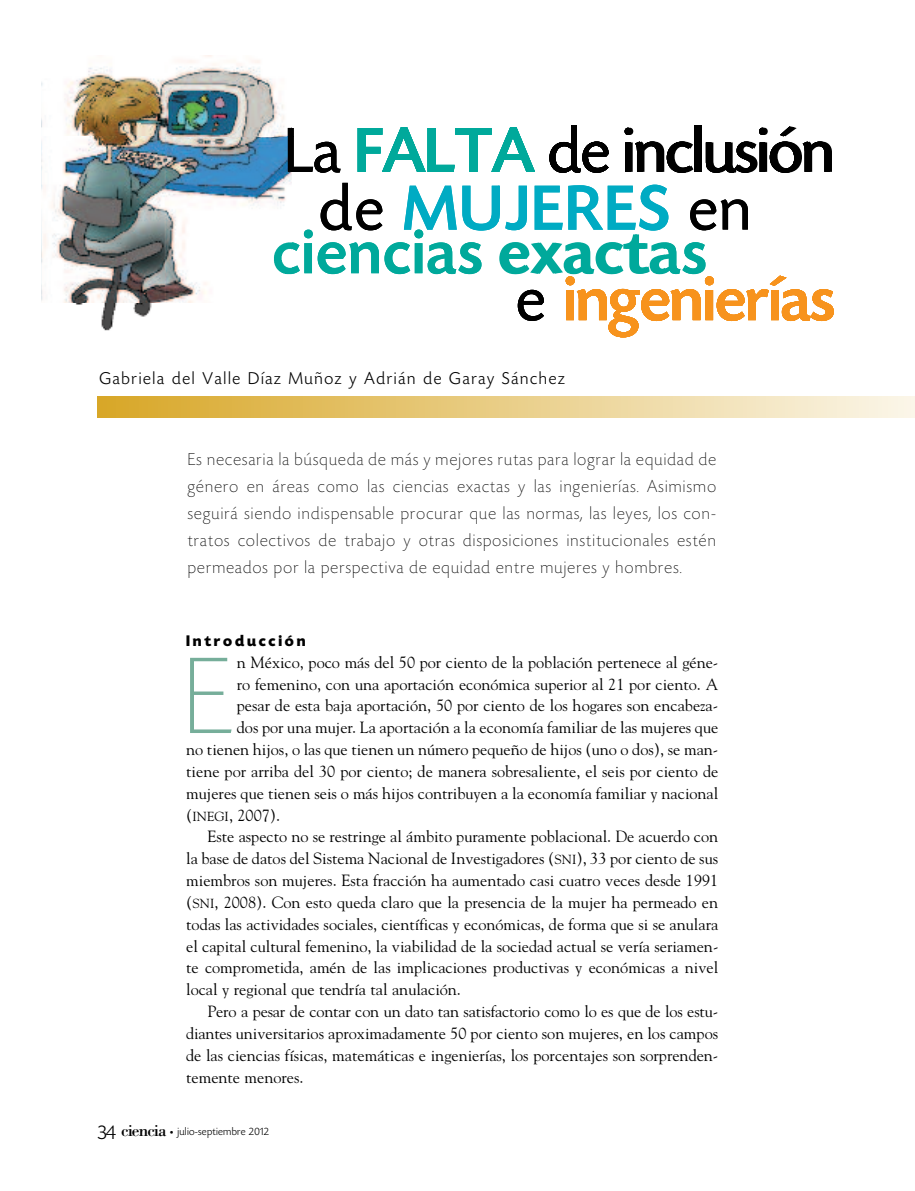
<style>
.page{position:relative;width:915px;height:1191px;background:#fff}
.page>*{position:absolute;margin:0;border:0;box-sizing:border-box;transform-origin:0 0}
.t1{font:200 114.6px "Today HEF";color:#76ae9a}
.t2{font:66.9px "Today HEF";color:#000}
.t3{font:500 66.9px "Today HEF";letter-spacing:.03em;color:#00a99b}
.t4{font:500 66.9px "Today HEF";color:#f7931d}
.t5{font:500 66.9px "Today HEF";letter-spacing:.04em;color:#00abc3}
.t6{font:200 18px/27px "Today HEF";letter-spacing:.07em;color:#000;text-align:justify}
.t7{font:300 18px "Today HEF";letter-spacing:.095em;color:#000}
.t8{font:17.25px "Bodoni";letter-spacing:-.05em;color:#000}
.t9{font:16.2px "Goudy";color:#000}
.t10{font:700 16.2px "Today HEF";letter-spacing:.17em;color:#000}
.t11{font:300 11.25px "Today HEF";letter-spacing:.025em;color:#000}
.s1{font-weight:500;color:#00a99b}
.s2{font-weight:400;color:#000}
.s3{font-size:13.05px}
.s4{font-family:"Today HEF";font-weight:300;font-size:21px}
.s5{font-family:"Officina Sans";font-weight:400;font-size:7.5px}
</style>
<div class="page">
<div style="left:98px;top:396px;width:816px;height:22px;background:linear-gradient(to right,#d8a727,#fbf6e9)"></div>
<img style="left:41px;top:55px;width:250px;height:276px">
<svg style="left:288px;top:128px;width:3px;height:9px"></svg>
<img style="left:274px;top:229px;width:17px;height:45px">
<img style="left:275px;top:266px;width:16px;height:8px">
<img style="left:288px;top:137px;width:3px;height:21px">
<img style="left:288px;top:158px;width:3px;height:14px">
<h2 class="t2" style="left:284px;top:125px;width:549px">La <span class="s1">FALTA</span> de inclusión</h2>
<h2 class="t2" style="left:768px;top:125px;width:35px">ó</h2>
<h2 class="t2" style="left:768px;top:125px;width:35px">ó</h2>
<h2 class="t2" style="left:633px;top:125px;width:33px">n</h2>
<h2 class="t2" style="left:633px;top:125px;width:33px">n</h2>
<h2 class="t5" style="left:319px;top:183px;width:433px"><span class="s2">de</span> MUJERES <span class="s2">en</span></h2>
<h2 class="t3" style="left:412px;top:226px;width:14px">i</h2>
<h2 class="t3" style="left:273px;top:226px;width:435px">cienc as exactas</h2>
<h2 class="t4" style="left:516px;top:273px;width:320px"><span class="s2">e</span> ingenierías</h2>
<p class="t7" style="left:99px;top:371px;width:466px">Gabriela del Valle Díaz Muñoz y Adrián de Garay Sánchez</p>
<p class="t6" style="left:188px;top:447px;width:529px">Es necesaria la búsqueda de más y mejores rutas para lograr la equidad de género en áreas como las ciencias exactas y las ingenierías. Asimismo seguirá siendo indispensable procurar que las normas, las leyes, los con&shy;tratos colectivos de trabajo y otras disposiciones institucionales estén permeados por la perspectiva de equidad entre mujeres y hombres.</p>
<p class="t10" style="left:186px;top:634px;width:121px">Introducción</p>
<p class="t9" style="left:237px;top:652px;width:483px">n México, poco más del 50 por ciento de la población pertenece al géne-</p>
<p class="t9" style="left:237px;top:674px;width:483px">ro femenino, con una aportación económica superior al 21 por ciento. A</p>
<p class="t9" style="left:237px;top:696px;width:483px">pesar de esta baja aportación, 50 por ciento de los hogares son encabeza-</p>
<p class="t9" style="left:237px;top:718px;width:483px">dos por una mujer. La aportación a la economía familiar de las mujeres que</p>
<p class="t9" style="left:186px;top:740px;width:533px">no tienen hijos, o las que tienen un número pequeño de hijos (uno o dos), se man-</p>
<p class="t9" style="left:186px;top:762px;width:533px">tiene por arriba del 30 por ciento; de manera sobresaliente, el seis por ciento de</p>
<p class="t9" style="left:186px;top:783px;width:533px">mujeres que tienen seis o más hijos contribuyen a la economía familiar y nacional</p>
<p class="t9" style="left:186px;top:805px;width:95px">(<span class="s3">INEGI</span>, 2007).</p>
<p class="t9" style="left:207px;top:827px;width:512px">Este aspecto no se restringe al ámbito puramente poblacional. De acuerdo con</p>
<p class="t9" style="left:186px;top:849px;width:533px">la base de datos del Sistema Nacional de Investigadores (<span class="s3">SNI</span>), 33 por ciento de sus</p>
<p class="t9" style="left:186px;top:871px;width:533px">miembros son mujeres. Esta fracción ha aumentado casi cuatro veces desde 1991</p>
<p class="t9" style="left:186px;top:893px;width:533px">(<span class="s3">SNI</span>, 2008). Con esto queda claro que la presencia de la mujer ha permeado en</p>
<p class="t9" style="left:186px;top:914px;width:533px">todas las actividades sociales, científicas y económicas, de forma que si se anulara</p>
<p class="t9" style="left:186px;top:936px;width:533px">el capital cultural femenino, la viabilidad de la sociedad actual se vería seriamen-</p>
<p class="t9" style="left:186px;top:958px;width:533px">te comprometida, amén de las implicaciones productivas y económicas a nivel</p>
<p class="t9" style="left:186px;top:980px;width:276px">local y regional que tendría tal anulación.</p>
<p class="t9" style="left:207px;top:1002px;width:512px">Pero a pesar de contar con un dato tan satisfactorio como lo es que de los estu-</p>
<p class="t9" style="left:186px;top:1023px;width:533px">diantes universitarios aproximadamente 50 por ciento son mujeres, en los campos</p>
<p class="t9" style="left:186px;top:1045px;width:533px">de las ciencias físicas, matemáticas e ingenierías, los porcentajes son sorprenden-</p>
<p class="t9" style="left:186px;top:1067px;width:119px">temente menores.</p>
<h1 class="t1" style="left:183px;top:651px;width:50px">E</h1>
<p class="t8" style="left:98px;top:1119px;width:70px"><span class="s4">34</span> ciencia</p>
<p class="t11" style="left:170px;top:1127px;width:100px"><span class="s5">•</span> julio-septiembre 2012</p>
</div>
